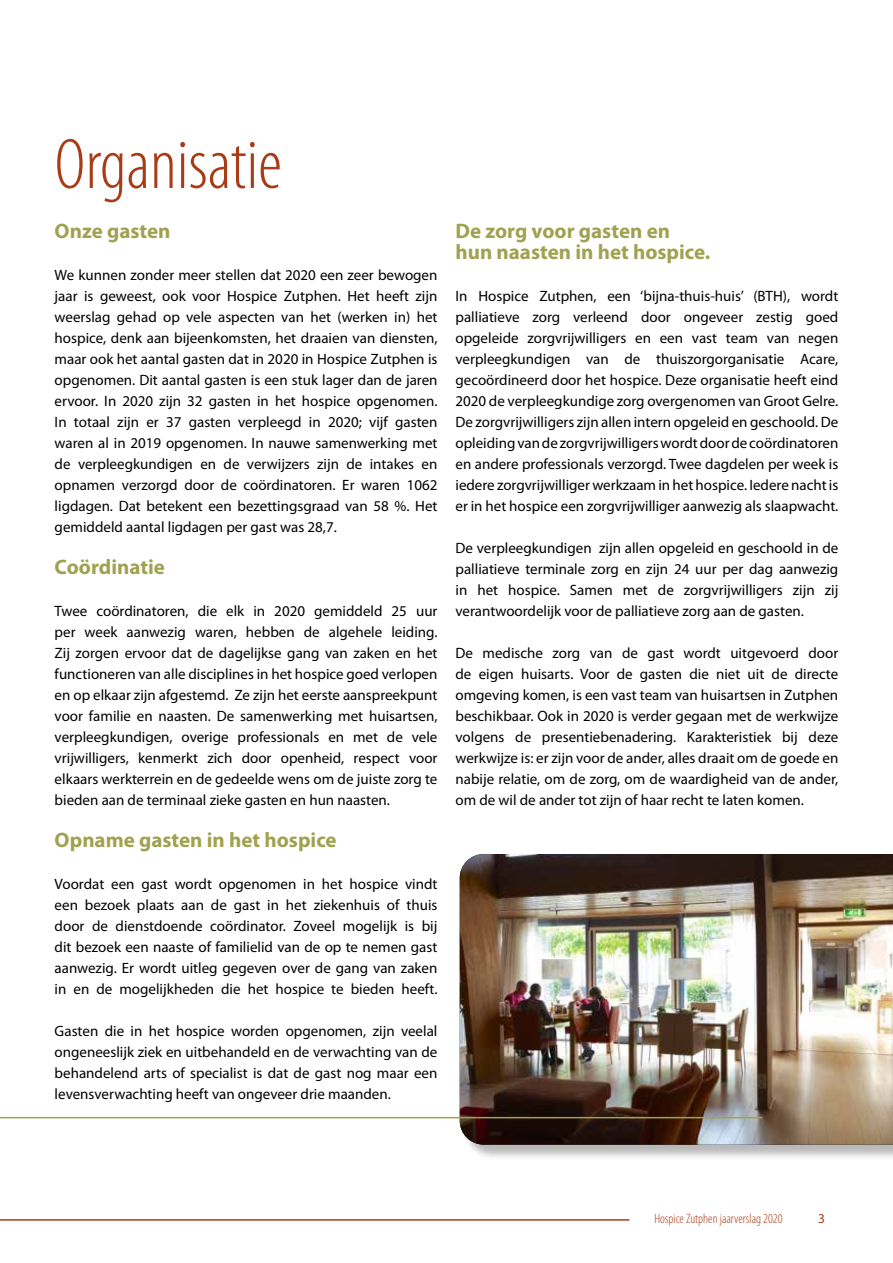
<style>
.page{position:relative;width:893px;height:1263px;background:#fff}
.page>*{position:absolute;margin:0;border:0;box-sizing:border-box;transform-origin:0 0}
.t1{font:300 condensed 72px "Myriad Pro";color:#a83c17}
.t2{font:700 21px/21px "Myriad Pro";color:#a1a250}
.t3{font:15px/21px "Myriad Pro";color:#000;text-align:justify}
.t4{font:300 condensed 13.5px "Myriad Pro";color:#a83c17}
.t5{font:13.5px "Myriad Pro";color:#a83c17}
</style>
<div class="page">
<hr style="left:0;top:1219px;width:629px;height:2px;background:#a83c17">
<div style="left:461px;top:856px;width:432px;height:305px;background:#000;opacity:.28"></div>
<img style="left:460px;top:854px;width:433px;height:290px">
<hr style="left:0;top:1117px;width:762px;height:1px;background:#a1a250">
<h1 class="t1" style="left:55px;top:122px;width:229px">Organisatie</h1>
<h2 class="t2" style="left:55px;top:220px;width:117px">Onze gasten</h2>
<p class="t3" style="left:55px;top:264px;width:384px">We kunnen zonder meer stellen dat 2020 een zeer bewogen jaar is geweest, ook voor Hospice Zutphen. Het heeft zijn weerslag gehad op vele aspecten van het (werken in) het hospice, denk aan bijeenkomsten, het draaien van diensten, maar ook het aantal gasten dat in 2020 in Hospice Zutphen is opgenomen. Dit aantal gasten is een stuk lager dan de jaren ervoor. In 2020 zijn 32 gasten in het hospice opgenomen.<br>In totaal zijn er 37 gasten verpleegd in 2020; vijf gasten waren al in 2019 opgenomen. In nauwe samenwerking met de verpleegkundigen en de verwijzers zijn de intakes en opnamen verzorgd door de coördinatoren. Er waren 1062 ligdagen. Dat betekent een bezettingsgraad van 58 %. Het gemiddeld aantal ligdagen per gast was 28,7.</p>
<h2 class="t2" style="left:55px;top:556px;width:112px">Coördinatie</h2>
<p class="t3" style="left:55px;top:600px;width:384px">Twee coördinatoren, die elk in 2020 gemiddeld 25 uur per week aanwezig waren, hebben de algehele leiding.<br>Zij zorgen ervoor dat de dagelijkse gang van zaken en het functioneren van alle disciplines in het hospice goed verlopen en op elkaar zijn afgestemd. Ze zijn het eerste aanspreekpunt voor familie en naasten. De samenwerking met huisartsen, verpleegkundigen, overige professionals en met de vele vrijwilligers, kenmerkt zich door openheid, respect voor elkaars werkterrein en de gedeelde wens om de juiste zorg te bieden aan de terminaal zieke gasten en hun naasten.</p>
<h2 class="t2" style="left:55px;top:829px;width:284px">Opname gasten in het hospice</h2>
<p class="t3" style="left:55px;top:873px;width:384px">Voordat een gast wordt opgenomen in het hospice vindt een bezoek plaats aan de gast in het ziekenhuis of thuis door de dienstdoende coördinator. Zoveel mogelijk is bij dit bezoek een naaste of familielid van de op te nemen gast aanwezig. Er wordt uitleg gegeven over de gang van zaken in en de mogelijkheden die het hospice te bieden heeft.</p>
<p class="t3" style="left:55px;top:1020px;width:384px">Gasten die in het hospice worden opgenomen, zijn veelal ongeneeslijk ziek en uitbehandeld en de verwachting van de behandelend arts of specialist is dat de gast nog maar een levensverwachting heeft van ongeveer drie maanden.</p>
<h2 class="t2" style="left:455px;top:220px;width:256px">De zorg voor gasten en hun naasten in het hospice.</h2>
<p class="t3" style="left:455px;top:285px;width:384px">In Hospice Zutphen, een ‘bijna-thuis-huis’ (BTH), wordt palliatieve zorg verleend door ongeveer zestig goed opgeleide zorgvrijwilligers en een vast team van negen verpleegkundigen van de thuiszorgorganisatie Acare, gecoördineerd door het hospice. Deze organisatie heeft eind 2020 de verpleegkundige zorg overgenomen van Groot Gelre.<br>De zorgvrijwilligers zijn allen intern opgeleid en geschoold. De opleiding van de zorgvrijwilligers wordt door de coördinatoren en andere professionals verzorgd. Twee dagdelen per week is iedere zorgvrijwilliger werkzaam in het hospice. Iedere nacht is er in het hospice een zorgvrijwilliger aanwezig als slaapwacht.</p>
<p class="t3" style="left:455px;top:537px;width:384px">De verpleegkundigen zijn allen opgeleid en geschoold in de palliatieve terminale zorg en zijn 24 uur per dag aanwezig in het hospice. Samen met de zorgvrijwilligers zijn zij verantwoordelijk voor de palliatieve zorg aan de gasten.</p>
<p class="t3" style="left:455px;top:642px;width:384px">De medische zorg van de gast wordt uitgevoerd door de eigen huisarts. Voor de gasten die niet uit de directe omgeving komen, is een vast team van huisartsen in Zutphen beschikbaar. Ook in 2020 is verder gegaan met de werkwijze volgens de presentiebenadering. Karakteristiek bij deze werkwijze is: er zijn voor de ander, alles draait om de goede en nabije relatie, om de zorg, om de waardigheid van de ander, om de wil de ander tot zijn of haar recht te laten komen.</p>
<p class="t4" style="left:654px;top:1210px;width:130px">Hospice Zutphen jaarverslag 2020</p>
<p class="t5" style="left:818px;top:1210px;width:8px">3</p>
</div>
